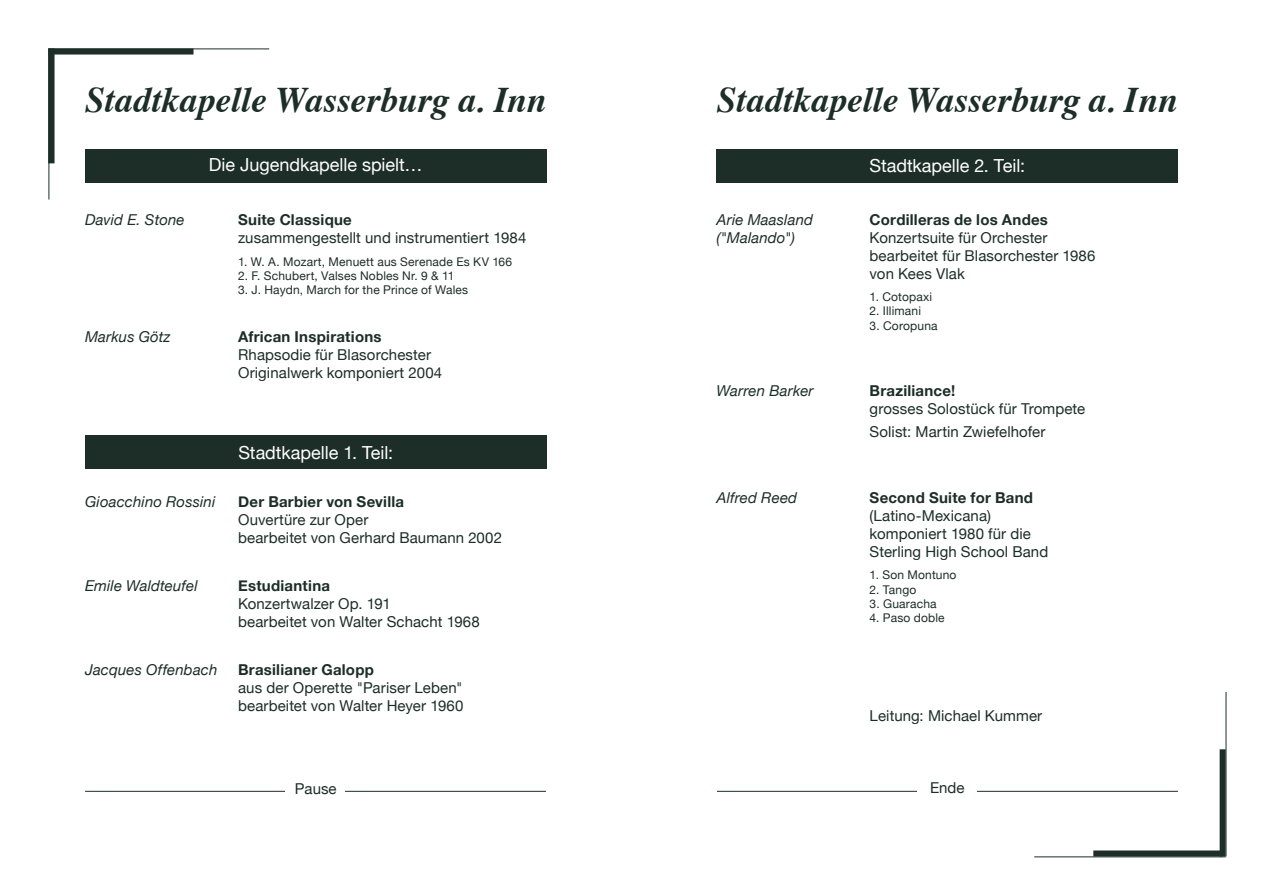
<style>
.page{position:relative;width:1263px;height:893px;background:#fff}
.page>*{position:absolute;margin:0;border:0;box-sizing:border-box;transform-origin:0 0}
.t1{font:italic 700 36px "Times";color:#1d2d28}
.t2{font:18px "Helvetica Neue";color:#fff}
.t3{font:15px/18px "Helvetica Neue";letter-spacing:.005em;color:#1d2d28}
.t4{font:700 15px "Helvetica Neue";letter-spacing:.015em;color:#1d2d28}
.t5{font:italic 15px "Helvetica Neue";letter-spacing:.01em;color:#1d2d28}
.t6{font:12px "Helvetica Neue";letter-spacing:.015em;color:#1d2d28}
</style>
<div class="page">
<div style="left:85px;top:435px;width:461px;height:34px;background:#1d2d28"></div>
<div style="left:716px;top:149px;width:462px;height:34px;background:#1d2d28"></div>
<div style="left:85px;top:149px;width:461px;height:34px;background:#1d2d28"></div>
<hr style="left:49px;top:49px;width:220px;height:1px;background:#1d2d28">
<hr style="left:49px;top:49px;width:1px;height:151px;background:#1d2d28">
<div style="left:49px;top:49px;width:145px;height:6px;background:#1d2d28"></div>
<hr style="left:1034px;top:856px;width:192px;height:1px;background:#1d2d28">
<hr style="left:1226px;top:692px;width:1px;height:164px;background:#1d2d28">
<div style="left:1220px;top:749px;width:6px;height:107px;background:#1d2d28"></div>
<div style="left:1093px;top:850px;width:129px;height:6px;background:#1d2d28"></div>
<div style="left:49px;top:49px;width:6px;height:114px;background:#1d2d28"></div>
<hr style="left:85px;top:791px;width:1093px;height:1px;background:#1d2d28">
<div style="left:285px;top:778px;width:59px;height:26px;background:#fff"></div>
<div style="left:546px;top:774px;width:170px;height:34px;background:#fff"></div>
<div style="left:917px;top:781px;width:60px;height:25px;background:#fff"></div>
<h1 class="t1" style="left:85px;top:66px;width:463px">Stadtkapelle Wasserburg a. Inn</h1>
<h1 class="t1" style="left:717px;top:66px;width:462px">Stadtkapelle Wasserburg a. Inn</h1>
<p class="t2" style="left:209px;top:154px;width:215px">Die Jugendkapelle spielt…</p>
<p class="t5" style="left:85px;top:211px;width:101px">David E. Stone</p>
<p class="t4" style="left:238px;top:211px;width:115px">Suite Classique</p>
<p class="t3" style="left:238px;top:229px;width:290px">zusammengestellt und instrumentiert 1984</p>
<p class="t6" style="left:238px;top:254px;width:276px">1. W. A. Mozart, Menuett aus Serenade Es KV 166</p>
<p class="t6" style="left:238px;top:269px;width:218px">2. F. Schubert, Valses Nobles Nr. 9 &amp; 11</p>
<p class="t6" style="left:238px;top:283px;width:232px">3. J. Haydn, March for the Prince of Wales</p>
<p class="t5" style="left:85px;top:328px;width:87px">Markus Götz</p>
<p class="t4" style="left:238px;top:328px;width:145px">African Inspirations</p>
<p class="t3" style="left:238px;top:346px;width:206px">Rhapsodie für Blasorchester<br>Originalwerk komponiert 2004</p>
<p class="t2" style="left:869px;top:155px;width:157px">Stadtkapelle 2. Teil:</p>
<p class="t5" style="left:716px;top:210px;width:98px">Arie Maasland</p>
<p class="t4" style="left:870px;top:210px;width:180px">Cordilleras de los Andes</p>
<p class="t5" style="left:716px;top:228px;width:80px">("Malando")</p>
<p class="t3" style="left:870px;top:228px;width:227px">Konzertsuite für Orchester bearbeitet für Blasorchester 1986 von Kees Vlak</p>
<p class="t6" style="left:870px;top:290px;width:64px">1. Cotopaxi</p>
<p class="t6" style="left:870px;top:304px;width:53px">2. Illimani</p>
<p class="t6" style="left:870px;top:318px;width:70px">3. Coropuna</p>
<p class="t2" style="left:238px;top:442px;width:156px">Stadtkapelle 1. Teil:</p>
<p class="t5" style="left:85px;top:493px;width:132px">Gioacchino Rossini</p>
<p class="t4" style="left:238px;top:492px;width:168px">Der Barbier von Sevilla</p>
<p class="t3" style="left:238px;top:511px;width:265px">Ouvertüre zur Oper<br>bearbeitet von Gerhard Baumann 2002</p>
<p class="t5" style="left:85px;top:577px;width:114px">Emile Waldteufel</p>
<p class="t4" style="left:238px;top:576px;width:93px">Estudiantina</p>
<p class="t3" style="left:238px;top:594px;width:243px">Konzertwalzer Op. 191<br>bearbeitet von Walter Schacht 1968</p>
<p class="t5" style="left:85px;top:660px;width:134px">Jacques Offenbach</p>
<p class="t4" style="left:238px;top:660px;width:137px">Brasilianer Galopp</p>
<p class="t3" style="left:238px;top:678px;width:227px">aus der Operette "Pariser Leben" bearbeitet von Walter Heyer 1960</p>
<p class="t3" style="left:295px;top:780px;width:43px">Pause</p>
<p class="t5" style="left:716px;top:382px;width:99px">Warren Barker</p>
<p class="t4" style="left:870px;top:382px;width:87px">Braziliance!</p>
<p class="t3" style="left:870px;top:398px;width:217px;line-height:22.2px">grosses Solostück für Trompete<br>Solist: Martin Zwiefelhofer</p>
<p class="t5" style="left:716px;top:489px;width:82px">Alfred Reed</p>
<p class="t4" style="left:870px;top:488px;width:165px">Second Suite for Band</p>
<p class="t3" style="left:870px;top:506px;width:180px">(Latino-Mexicana) komponiert 1980 für die<br>Sterling High School Band</p>
<p class="t6" style="left:870px;top:568px;width:88px">1. Son Montuno</p>
<p class="t6" style="left:870px;top:582px;width:48px">2. Tango</p>
<p class="t6" style="left:870px;top:597px;width:69px">3. Guaracha</p>
<p class="t6" style="left:870px;top:611px;width:77px">4. Paso doble</p>
<p class="t3" style="left:870px;top:707px;width:174px">Leitung: Michael Kummer</p>
<p class="t3" style="left:930px;top:779px;width:36px">Ende</p>
</div>
